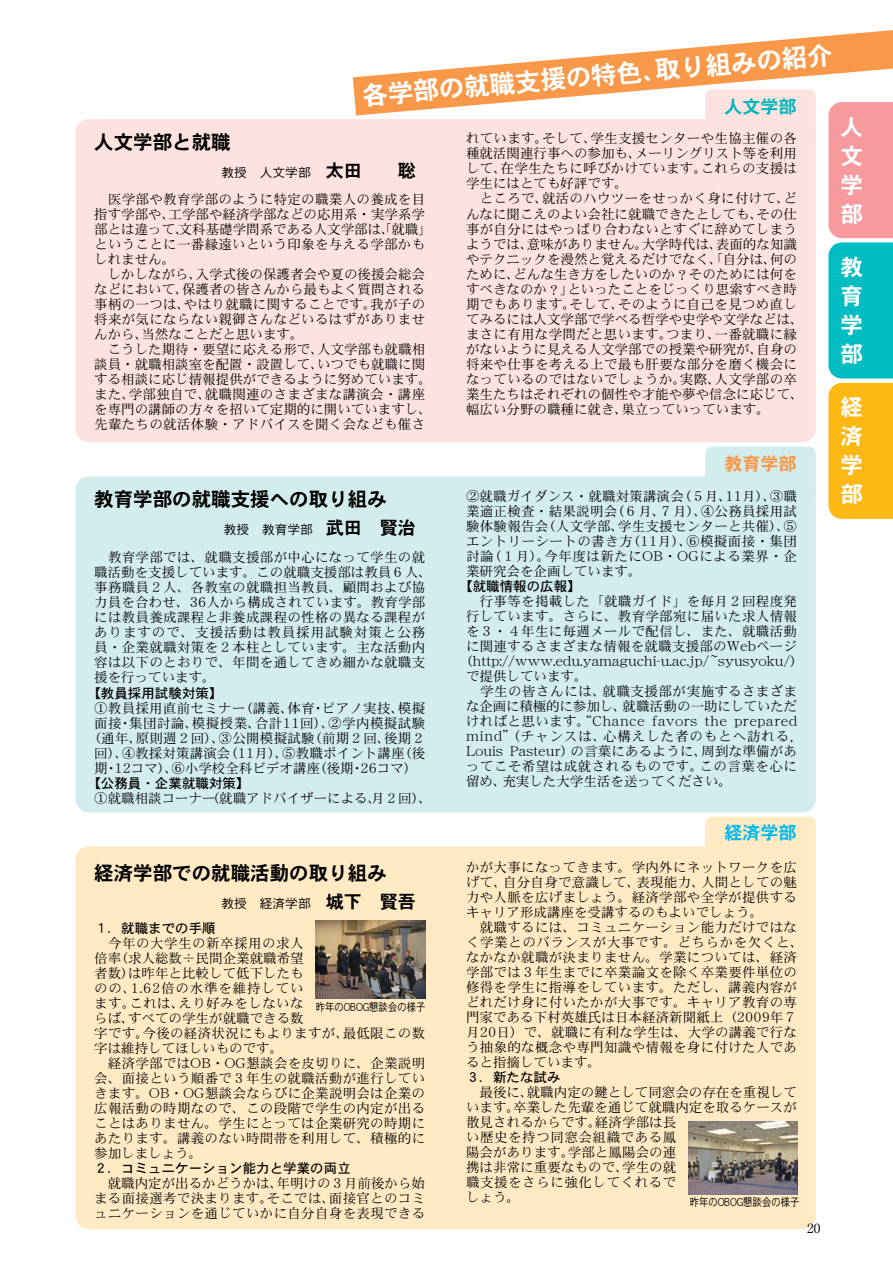
<style>
.page{position:relative;width:893px;height:1262px;background:#fff}
.page>*{position:absolute;margin:0;border:0;box-sizing:border-box;transform-origin:0 0}
.t1{font:25.5px "DFPHS Gothic CID W7";color:#fff}
.t2{font:22.5px/29px "DFPHS Gothic CID W7";color:#fff;text-align:justify}
.t3{font:19.5px "DFPHS Gothic CID W7";color:#000}
.t4{font:18px "DFPHS Gothic CID W7";color:#00b6bd}
.t5{font:18px "DFPHS Gothic CID W7";color:#f89848}
.t6{font:18px "DFPHS Gothic CID W7";color:#00b9f1}
.t7{font:13.5px/15px "DFPHS Mincho CID W3";letter-spacing:.02em;color:#000;text-align:justify}
.t8{font:13.5px/15px "DFPHS Mincho CID W3";color:#000;text-align:center}
.t9{font:13.5px "DFPHS Gothic CID W5";color:#000}
.t10{font:13.5px "DFPHS Mincho CID W3";letter-spacing:.055em;color:#000}
.t11{font:13.5px "DFPHS Mincho CID W3";letter-spacing:.065em;color:#000}
.t12{font:13.5px "DFPHS Mincho CID W3";letter-spacing:-.01em;color:#000}
.t13{font:13.5px "DFPHS Mincho CID W3";letter-spacing:.04em;color:#000}
.t14{font:13.2px "Ryumin";color:#000}
.t15{font:12.75px "DFPHS Gothic CID W3";color:#000}
.t16{font:11.25px "DFPHS Gothic CID W3";color:#000;scale:.83 1}
.s1{font-family:"DFPHS Gothic CID W7";font-size:18px}
</style>
<div class="page">
<div style="left:705px;top:816px;width:110px;height:60px;background:#ffeac4;border-radius:7px"></div>
<div style="left:75px;top:846px;width:740px;height:383px;background:#ffeac4;border-radius:13px"></div>
<div style="left:705px;top:89px;width:110px;height:60px;background:#fde3df;border-radius:7px"></div>
<div style="left:75px;top:119px;width:740px;height:323px;background:#fde3df;border-radius:13px"></div>
<svg style="left:828px;top:115px;width:64px;height:404px;background:#a7b380"></svg>
<div style="left:705px;top:446px;width:110px;height:60px;background:#d3edee;border-radius:7px"></div>
<div style="left:75px;top:476px;width:740px;height:336px;background:#d3edee;border-radius:13px"></div>
<img style="left:688px;top:1121px;width:109px;height:73px">
<img style="left:316px;top:920px;width:109px;height:79px">
<svg style="left:353px;top:30px;width:539px;height:85px"></svg>
<h1 class="t1" style="left:362px;top:86px;width:473px;rotate:-5deg">各学部の就職支援の特色、取り組みの紹介</h1>
<h3 class="t4" style="left:724px;top:99px;width:73px">人文学部</h3>
<h3 class="t3" style="left:94px;top:134px;width:138px">人文学部と就職</h3>
<p class="t7" style="left:466px;top:133px;width:332px">れています。そして、学生支援センターや生協主催の各種就活関連行事への参加も、メーリングリスト等を利用して、在学生たちに呼びかけています。これらの支援は学生にはとても好評です。</p>
<p class="t8" style="left:466px;top:193px;width:339px;text-align:left;text-indent:14px">ところで、就活のハウツーをせっかく身に付けて、どんなに聞こえのよい会社に就職できたとしても、その仕事が自分にはやっぱり合わないとすぐに辞めてしまうようでは、意味がありません。大学時代は、表面的な知識やテクニックを漫然と覚えるだけでなく、「自分は、何のために、どんな生き方をしたいのか？そのためには何をすべきなのか？」といったことをじっくり思索すべき時期でもあります。そして、そのように自己を見つめ直してみるには、人文学部で学べる哲学や史学や文学などは、まさに有用な学問だと思います。つまり、一番就職に縁がないように見える人文学部での授業や研究が、自身の将来や仕事を考える上で最も肝要な部分を磨く機会になっているのではないでしょうか。実際、人文学部の卒業生たちは、それぞれの個性や才能や夢や信念に応じて、幅広い分野の職種に就き、巣立っていっています。</p>
<p class="t15" style="left:221px;top:167px;width:196px">教授　人文学部 <span class="s1">太田　　聡</span></p>
<p class="t7" style="left:94px;top:193px;width:339px;text-align:left;text-indent:14px">医学部や教育学部のように特定の職業人の養成を目指す学部や、工学部や経済学部などの応用系・実学系学部とは違って、文科基礎学問系である人文学部は、「就職」ということに一番縁遠いという印象を与える学部かもしれません。</p>
<p class="t7" style="left:94px;top:268px;width:332px;text-indent:14px">しかしながら、入学式後の保護者会や夏の後援会総会などにおいて、保護者の皆さんから最もよく質問される事柄の一つは、やはり就職に関することです。我が子の将来が気にならない親御さんなどいるはずがありませんから、当然なことだと思います。</p>
<p class="t8" style="left:94px;top:343px;width:339px">こうした期待・要望に応える形で、人文学部も就職相<br>談員・就職相談室を配置・設置して、いつでも就職に関する相談に応じ、情報提供ができるように努めています。また、学部独自で、就職関連のさまざまな講演会・講座を専門の講師の方々を招いて定期的に開いていますし、先輩たちの就活体験・アドバイスを聞く会なども催さ</p>
<h3 class="t5" style="left:724px;top:456px;width:73px">教育学部</h3>
<h3 class="t3" style="left:94px;top:491px;width:294px">教育学部の就職支援への取り組み</h3>
<p class="t7" style="left:466px;top:490px;width:332px">②就職ガイダンス・就職対策講演会（５月、11月）、③職業適正検査・結果説明会（６月、７月）、④公務員採用試験体験報告会（人文学部、学生支援センターと共催）、⑤エントリーシートの書き方（11月）、⑥模擬面接・集団討論（１月）。今年度は新たにOB・OGによる業界・企業研究会を企画しています。</p>
<p class="t9" style="left:459px;top:580px;width:123px">【就職情報の広報】</p>
<p class="t7" style="left:480px;top:595px;width:319px">行事等を掲載した「就職ガイド」を毎月２回程度発</p>
<p class="t7" style="left:466px;top:610px;width:332px">行しています。さらに、教育学部宛に届いた求人情報</p>
<p class="t7" style="left:466px;top:625px;width:332px">を３・４年生に毎週メールで配信し、また、就職活動</p>
<p class="t7" style="left:466px;top:640px;width:332px">に関連するさまざまな情報を就職支援部のWebページ</p>
<p class="t7" style="left:459px;top:655px;width:346px">（http://www.edu.yamaguchi-u.ac.jp/̃syusyoku/）</p>
<p class="t8" style="left:466px;top:670px;width:123px">で提供しています。</p>
<p class="t13" style="left:480px;top:685px;width:318px">学生の皆さんには、就職支援部が実施するさまざま</p>
<p class="t12" style="left:466px;top:700px;width:332px">な企画に積極的に参加し、就職活動の一助にしていただ</p>
<p class="t10" style="left:466px;top:715px;width:332px">ければと思います。“Chance favors the prepared</p>
<p class="t11" style="left:466px;top:730px;width:339px">mind”（チャンスは、心構えした者のもとへ訪れる，</p>
<p class="t7" style="left:466px;top:745px;width:332px">Louis Pasteur）の言葉にあるように、周到な準備があ</p>
<p class="t7" style="left:466px;top:760px;width:332px">ってこそ希望は成就されるものです。この言葉を心に</p>
<p class="t8" style="left:466px;top:775px;width:267px">留め、充実した大学生活を送ってください。</p>
<p class="t15" style="left:224px;top:524px;width:193px">教授　教育学部　<span class="s1">武田　賢治</span></p>
<p class="t7" style="left:94px;top:551px;width:339px;text-align:left;text-indent:14px">教育学部では、就職支援部が中心になって学生の就職活動を支援しています。この就職支援部は教員６人、事務職員２人、各教室の就職担当教員、顧問および協力員を合わせ、36人から構成されています。教育学部には教員養成課程と非養成課程の性格の異なる課程がありますので、支援活動は教員採用試験対策と公務員・企業就職対策を２本柱としています。主な活動内容は以下のとおりで、年間を通してきめ細かな就職支援を行っています。</p>
<p class="t9" style="left:87px;top:687px;width:136px">【教員採用試験対策】</p>
<p class="t7" style="left:87px;top:701px;width:339px;text-align:center">①教員採用直前セミナー（講義、体育・ピアノ実技、模擬面接・集団討論、模擬授業、合計11回）、②学内模擬試験（通年、原則週２回）、③公開模擬試験（前期２回、後期２回）、④教採対策講演会（11月）、⑤教職ポイント講座（後期・12コマ）、⑥小学校全科ビデオ講座（後期・26コマ）</p>
<p class="t9" style="left:87px;top:777px;width:163px">【公務員・企業就職対策】</p>
<p class="t8" style="left:94px;top:791px;width:339px">①就職相談コーナー（就職アドバイザーによる、月２回）、</p>
<h3 class="t6" style="left:724px;top:825px;width:74px">経済学部</h3>
<h3 class="t3" style="left:94px;top:865px;width:294px">経済学部での就職活動の取り組み</h3>
<p class="t7" style="left:466px;top:861px;width:332px">かが大事になってきます。学内外にネットワークを広げて、自分自身で意識して、表現能力、人間としての魅力や人脈を広げましょう。経済学部や全学が提供するキャリア形成講座を受講するのもよいでしょう。</p>
<p class="t7" style="left:466px;top:921px;width:339px;text-align:left;text-indent:14px">就職するには、コミュニケーション能力だけではなく学業とのバランスが大事です。どちらかを欠くと、なかなか就職が決まりません。学業については、経済学部では３年生までに卒業論文を除く卒業要件単位の修得を学生に指導をしています。ただし、講義内容がどれだけ身に付いたかが大事です。キャリア教育の専門家である下村英雄氏は日本経済新聞紙上（2009年７月20日）で、就職に有利な学生は、大学の講義で行なう抽象的な概念や専門知識や情報を身に付けた人であると指摘しています。</p>
<p class="t9" style="left:466px;top:1071px;width:96px">３．新たな試み</p>
<p class="t7" style="left:466px;top:1086px;width:332px;text-align:left;text-indent:14px">最後に、就職内定の鍵として同窓会の存在を重視しています。卒業した先輩を通じて就職内定を取るケースが散見されるからです。経済学部は長<br>い歴史を持つ同窓会組織である鳳<br>陽会があります。学部と鳳陽会の連<br>携は非常に重要なもので、学生の就<br>職支援をさらに強化してくれるで<br>しょう。</p>
<p class="t15" style="left:221px;top:898px;width:196px">教授　経済学部 <span class="s1">城下　賢吾</span></p>
<p class="t9" style="left:94px;top:923px;width:123px">１．就職までの手順</p>
<p class="t7" style="left:94px;top:937px;width:332px;text-align:left;text-indent:14px">今年の大学生の新卒採用の求人<br>倍率（求人総数÷民間企業就職希望<br>者数）は昨年と比較して低下したも<br>のの、1.62倍の水準を維持してい<br>ます。これは、えり好みをしないな<br>らば、すべての学生が就職できる数<br>字です。今後の経済状況にもよりますが、最低限この数字は維持してほしいものです。</p>
<p class="t7" style="left:94px;top:1057px;width:332px;text-indent:14px">経済学部ではOB・OG懇談会を皮切りに、企業説明会、面接という順番で３年生の就職活動が進行していきます。OB・OG懇談会ならびに企業説明会は企業の広報活動の時期なので、この段階で学生の内定が出ることはありません。学生にとっては企業研究の時期にあたります。講義のない時間帯を利用して、積極的に参加しましょう。</p>
<p class="t9" style="left:94px;top:1163px;width:258px">２．コミュニケーション能力と学業の両立</p>
<p class="t7" style="left:94px;top:1177px;width:332px;text-indent:14px">就職内定が出るかどうかは、年明けの３月前後から始まる面接選考で決まります。そこでは、面接官とのコミュニケーションを通じていかに自分自身を表現できる</p>
<p class="t16" style="left:316px;top:1002px;width:133px">昨年のOBOG懇談会の様子</p>
<p class="t16" style="left:689px;top:1197px;width:133px">昨年のOBOG懇談会の様子</p>
<p class="t14" style="left:807px;top:1223px;width:15px">20</p>
<h2 class="t2" style="left:840px;top:115px;width:24px">人文学部</h2>
<h2 class="t2" style="left:840px;top:255px;width:24px">教育学部</h2>
<h2 class="t2" style="left:840px;top:395px;width:24px">経済学部</h2>
</div>
